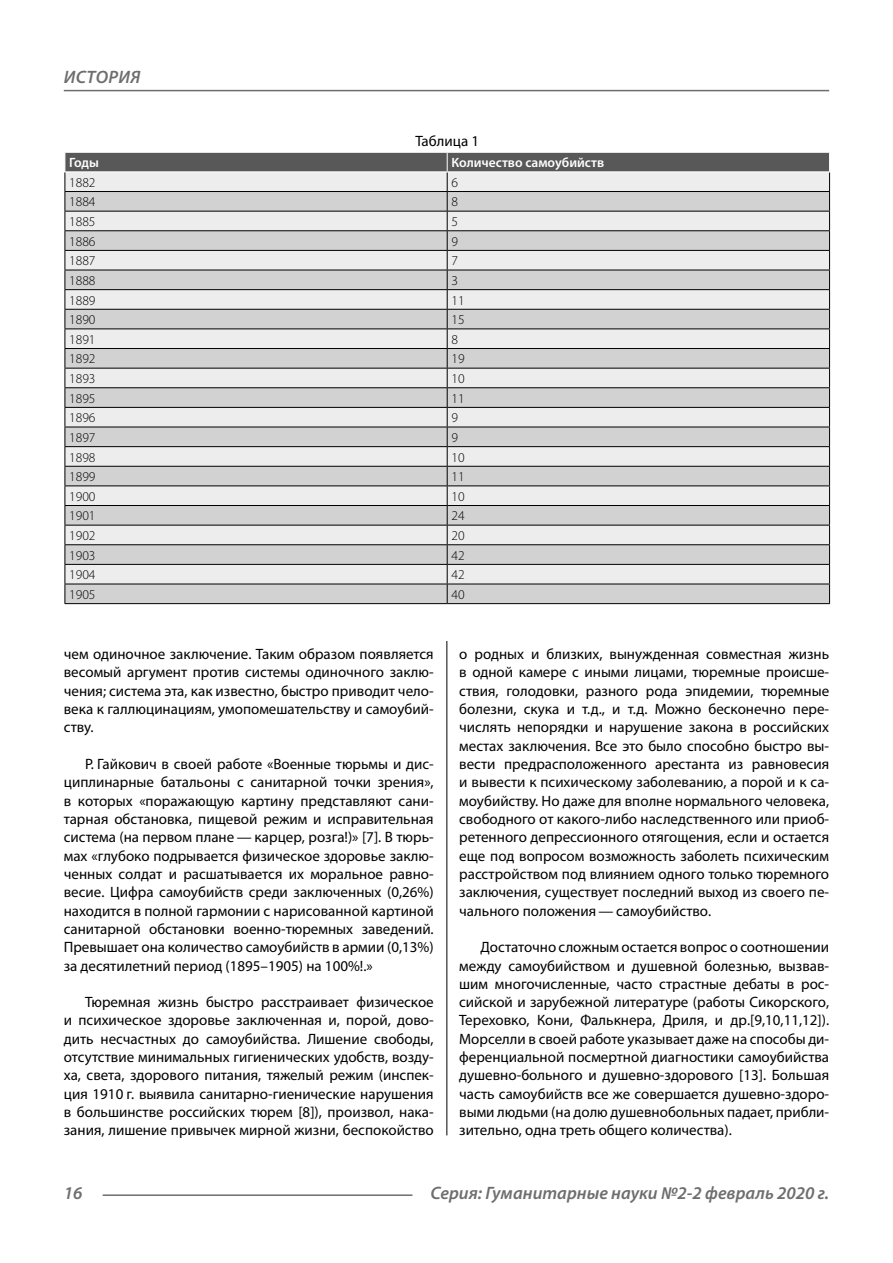
<style>
.page{position:relative;width:893px;height:1263px;background:#fff}
.page>*{position:absolute;margin:0;border:0;box-sizing:border-box;transform-origin:0 0}
.t1{font:italic 600 18px "Myriad Pro";color:#6e6e6e}
.Normal{font:15px/18.3px "Myriad Pro";color:#000;text-align:justify}
.podpis{font:15px "Myriad Pro";color:#000}
.Tab_content{font:300 13.5px "Myriad Pro";color:#000}
.Tab_header{font:600 13.5px "Myriad Pro";color:#fff}
</style>
<div class="page">
<hr style="left:446px;top:128px;width:1px;height:1007px;background:#000">
<div style="left:65px;top:128px;width:765px;height:513px;background:#fff"></div>
<hr style="left:65px;top:603px;width:382px;height:1px;background:#000">
<hr style="left:447px;top:603px;width:383px;height:1px;background:#000">
<svg style="left:65px;top:152px;width:765px;height:451px;background:#cecece"></svg>
<hr style="left:65px;top:172px;width:382px;height:1px;background:#fff">
<hr style="left:447px;top:172px;width:383px;height:1px;background:#fff">
<hr style="left:103px;top:1194px;width:309px;height:2px;background:#6e6e6e">
<hr style="left:64px;top:90px;width:765px;height:1px;background:#6e6e6e">
<p class="t1" style="left:64px;top:66px;width:24px">История</p>
<p class="podpis" style="left:415px;top:132px;width:65px">Таблица 1</p>
<p class="Tab_header" style="left:69px;top:154px;width:31px">Годы</p>
<p class="Tab_header" style="left:451px;top:154px;width:154px">Количество самоубийств</p>
<p class="Tab_content" style="left:69px;top:174px;width:28px">1882</p>
<p class="Tab_content" style="left:451px;top:174px;width:8px">6</p>
<p class="Tab_content" style="left:69px;top:194px;width:28px">1884</p>
<p class="Tab_content" style="left:451px;top:194px;width:8px">8</p>
<p class="Tab_content" style="left:69px;top:213px;width:28px">1885</p>
<p class="Tab_content" style="left:451px;top:213px;width:8px">5</p>
<p class="Tab_content" style="left:69px;top:233px;width:28px">1886</p>
<p class="Tab_content" style="left:451px;top:233px;width:8px">9</p>
<p class="Tab_content" style="left:69px;top:253px;width:28px">1887</p>
<p class="Tab_content" style="left:451px;top:253px;width:8px">7</p>
<p class="Tab_content" style="left:69px;top:272px;width:28px">1888</p>
<p class="Tab_content" style="left:451px;top:272px;width:8px">3</p>
<p class="Tab_content" style="left:69px;top:292px;width:28px">1889</p>
<p class="Tab_content" style="left:451px;top:292px;width:15px">11</p>
<p class="Tab_content" style="left:69px;top:311px;width:28px">1890</p>
<p class="Tab_content" style="left:451px;top:311px;width:15px">15</p>
<p class="Tab_content" style="left:69px;top:331px;width:28px">1891</p>
<p class="Tab_content" style="left:451px;top:331px;width:8px">8</p>
<p class="Tab_content" style="left:69px;top:351px;width:28px">1892</p>
<p class="Tab_content" style="left:451px;top:351px;width:15px">19</p>
<p class="Tab_content" style="left:69px;top:370px;width:28px">1893</p>
<p class="Tab_content" style="left:451px;top:370px;width:15px">10</p>
<p class="Tab_content" style="left:69px;top:390px;width:28px">1895</p>
<p class="Tab_content" style="left:451px;top:390px;width:15px">11</p>
<p class="Tab_content" style="left:69px;top:410px;width:28px">1896</p>
<p class="Tab_content" style="left:451px;top:410px;width:8px">9</p>
<p class="Tab_content" style="left:69px;top:429px;width:28px">1897</p>
<p class="Tab_content" style="left:451px;top:429px;width:8px">9</p>
<p class="Tab_content" style="left:69px;top:449px;width:28px">1898</p>
<p class="Tab_content" style="left:451px;top:449px;width:15px">10</p>
<p class="Tab_content" style="left:69px;top:468px;width:28px">1899</p>
<p class="Tab_content" style="left:451px;top:468px;width:15px">11</p>
<p class="Tab_content" style="left:69px;top:488px;width:28px">1900</p>
<p class="Tab_content" style="left:451px;top:488px;width:15px">10</p>
<p class="Tab_content" style="left:69px;top:508px;width:28px">1901</p>
<p class="Tab_content" style="left:451px;top:508px;width:15px">24</p>
<p class="Tab_content" style="left:69px;top:527px;width:28px">1902</p>
<p class="Tab_content" style="left:451px;top:527px;width:15px">20</p>
<p class="Tab_content" style="left:69px;top:547px;width:28px">1903</p>
<p class="Tab_content" style="left:451px;top:547px;width:15px">42</p>
<p class="Tab_content" style="left:69px;top:567px;width:28px">1904</p>
<p class="Tab_content" style="left:451px;top:567px;width:15px">42</p>
<p class="Tab_content" style="left:69px;top:586px;width:28px">1905</p>
<p class="Tab_content" style="left:451px;top:586px;width:15px">40</p>
<p class="Normal" style="left:64px;top:644px;width:371px">чем одиночное заключение. Таким образом появляется весомый аргумент против системы одиночного заклю&shy;чения; система эта, как известно, быстро приводит чело&shy;века к галлюцинациям, умопомешательству и самоубий&shy;ству.</p>
<p class="Normal" style="left:64px;top:754px;width:371px;text-indent:21px">Р. Гайкович в своей работе «Военные тюрьмы и дис&shy;циплинарные батальоны с санитарной точки зрения», в которых «поражающую картину представляют сани&shy;тарная обстановка, пищевой режим и исправительная система (на первом плане — карцер, розга!)» [7]. В тюрь&shy;мах «глубоко подрывается физическое здоровье заклю&shy;ченных солдат и расшатывается их моральное равно&shy;весие. Цифра самоубийств среди заключенных (0,26%) находится в полной гармонии с нарисованной картиной санитарной обстановки военно-тюремных заведений.<br>Превышает она количество самоубийств в армии (0,13%) за десятилетний период (1895–1905) на 100%!.»</p>
<p class="Normal" style="left:64px;top:993px;width:371px;text-indent:21px">Тюремная жизнь быстро расстраивает физическое и психическое здоровье заключенная и, порой, дово&shy;дить несчастных до самоубийства. Лишение свободы, отсутствие минимальных гигиенических удобств, возду&shy;ха, света, здорового питания, тяжелый режим (инспек&shy;ция 1910 г. выявила санитарно-гиенические нарушения в большинстве российских тюрем [8]), произвол, нака&shy;зания, лишение привычек мирной жизни, беспокойство</p>
<p class="Normal" style="left:459px;top:644px;width:371px">о родных и близких, вынужденная совместная жизнь в одной камере с иными лицами, тюремные происше&shy;ствия, голодовки, разного рода эпидемии, тюремные болезни, скука и т.д., и т.д. Можно бесконечно пере&shy;числять непорядки и нарушение закона в российских местах заключения. Все это было способно быстро вы&shy;вести предрасположенного арестанта из равновесия и вывести к психическому заболеванию, а порой и к са&shy;моубийству. Но даже для вполне нормального человека, свободного от какого-либо наследственного или приоб&shy;ретенного депрессионного отягощения, если и остается еще под вопросом возможность заболеть психическим расстройством под влиянием одного только тюремного заключения, существует последний выход из своего пе&shy;чального положения — самоубийство.</p>
<p class="Normal" style="left:459px;top:938px;width:371px;text-indent:21px">Достаточно сложным остается вопрос о соотношении между самоубийством и душевной болезнью, вызвав&shy;шим многочисленные, часто страстные дебаты в рос&shy;сийской и зарубежной литературе (работы Сикорского, Тереховко, Кони, Фалькнера, Дриля, и др.[9,10,11,12]).<br>Морселли в своей работе указывает даже на способы ди&shy;ференциальной посмертной диагностики самоубийства душевно-больного и душевно-здорового [13]. Большая часть самоубийств все же совершается душевно-здоро&shy;выми людьми (на долю душевнобольных падает, прибли&shy;зительно, одна треть общего количества).</p>
<p class="t1" style="left:64px;top:1182px;width:20px">16</p>
<p class="t1" style="left:430px;top:1182px;width:400px">Серия: Гуманитарные науки №2-2 февраль 2020 г.</p>
</div>
